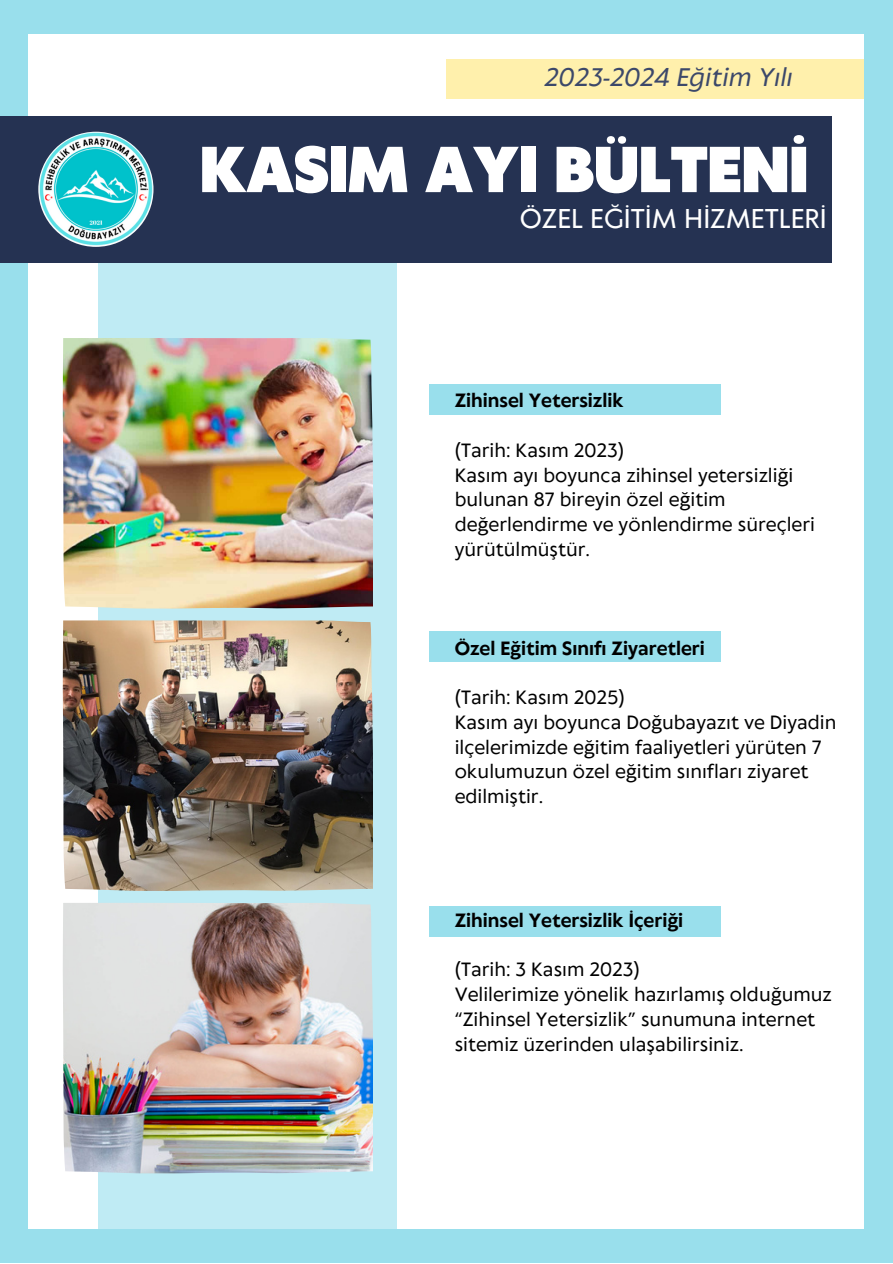
<style>
.page{position:relative;width:893px;height:1264px;background:#fff}
.page>*{position:absolute;margin:0;border:0;box-sizing:border-box;transform-origin:0 0}
.t1{font:900 60.75px "Klein Text";color:#fff}
.t2{font:25.5px "Klein Text";color:#fff}
.t3{font:italic 23.85px "Klein Text";color:#3c486a}
.t4{font:18px/24.8px "Klein Text";color:#000}
.t5{font:700 18px "Klein Text";color:#000}
</style>
<div class="page">
<div style="left:0;top:0;width:892px;height:1262px;background:#99dfec"></div>
<div style="left:29px;top:34px;width:834px;height:1194px;background:#fff"></div>
<div style="left:98px;top:210px;width:299px;height:1018px;background:#bfebf4"></div>
<div style="left:0;top:116px;width:832px;height:146px;background:#253252"></div>
<div style="left:429px;top:631px;width:292px;height:31px;background:#99dfec"></div>
<div style="left:429px;top:906px;width:292px;height:31px;background:#99dfec"></div>
<div style="left:429px;top:384px;width:292px;height:31px;background:#99dfec"></div>
<div style="left:446px;top:59px;width:417px;height:39px;background:#fff0ac"></div>
<img style="left:38px;top:132px;width:115px;height:115px;border-radius:50%">
<img style="left:63px;top:338px;width:310px;height:270px">
<img style="left:63px;top:620px;width:310px;height:270px">
<img style="left:63px;top:903px;width:310px;height:270px">
<p class="t3" style="left:544px;top:65px;width:250px">2023-2024 Eğitim Yılı</p>
<p class="t1" style="left:200px;top:139px;width:610px">KASIM AYI BÜLTENİ</p>
<p class="t2" style="left:519px;top:206px;width:308px">ÖZEL EĞİTİM HİZMETLERİ</p>
<p class="t5" style="left:454px;top:391px;width:170px">Zihinsel Yetersizlik</p>
<p class="t4" style="left:454px;top:439px;width:171px">(Tarih: Kasım 2023)</p>
<p class="t4" style="left:454px;top:464px;width:362px">Kasım ayı boyunca zihinsel yetersizliği bulunan 87 bireyin özel eğitim değerlendirme ve yönlendirme süreçleri yürütülmüştür.</p>
<p class="t5" style="left:454px;top:639px;width:252px">Özel Eğitim Sınıfı Ziyaretleri</p>
<p class="t4" style="left:454px;top:686px;width:172px">(Tarih: Kasım 2025)</p>
<p class="t4" style="left:454px;top:711px;width:383px">Kasım ayı boyunca Doğubayazıt ve Diyadin ilçelerimizde eğitim faaliyetleri yürüten 7 okulumuzun özel eğitim sınıfları ziyaret edilmiştir.</p>
<p class="t5" style="left:454px;top:911px;width:230px">Zihinsel Yetersizlik İçeriği</p>
<p class="t4" style="left:454px;top:958px;width:186px">(Tarih: 3 Kasım 2023)</p>
<p class="t4" style="left:454px;top:983px;width:378px">Velilerimize yönelik hazırlamış olduğumuz “Zihinsel Yetersizlik” sunumuna internet sitemiz üzerinden ulaşabilirsiniz.</p>
</div>
